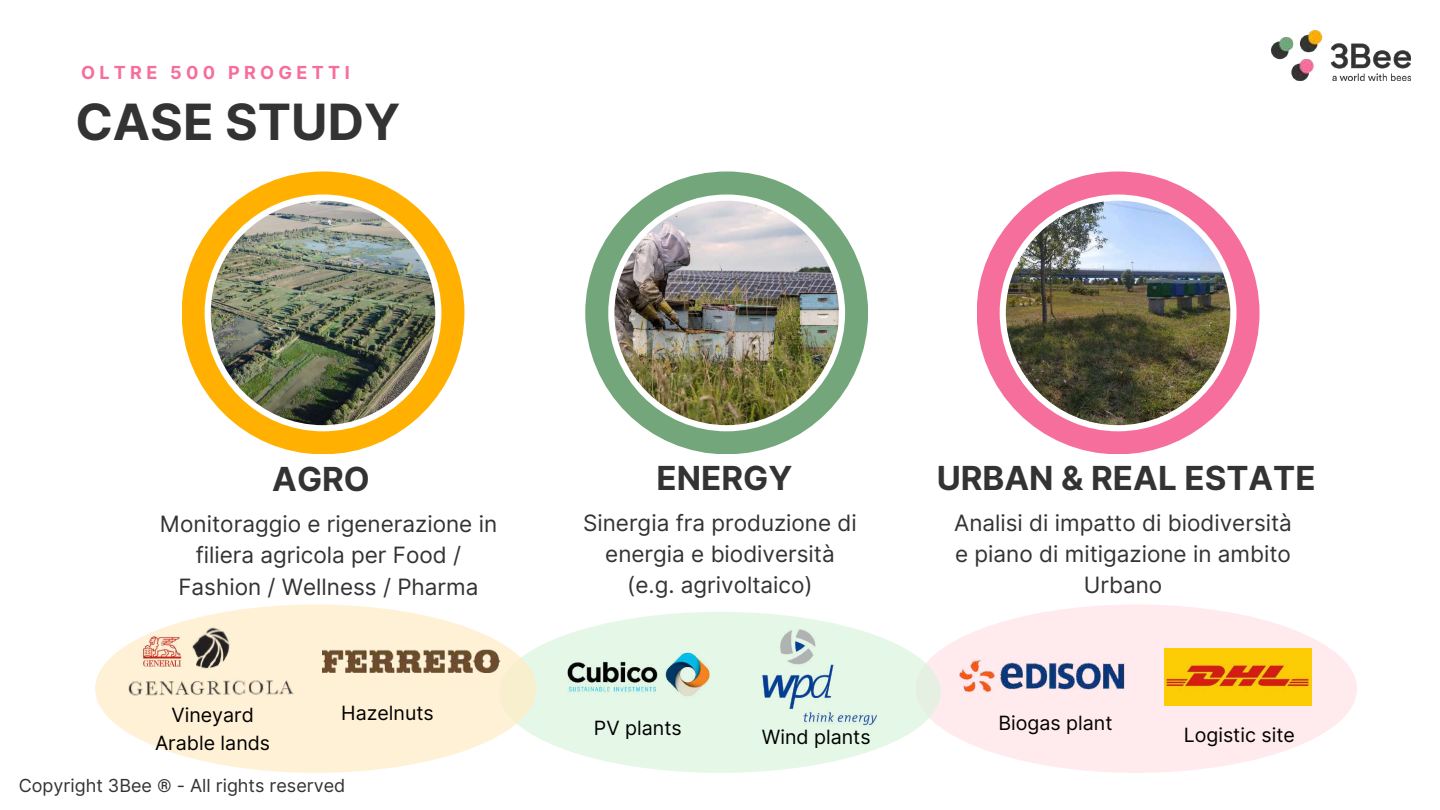
<style>
.page{position:relative;width:1440px;height:810px;background:#fff}
.page>*{position:absolute;margin:0;border:0;box-sizing:border-box;transform-origin:0 0}
.t1{font:700 50px "Inter";color:#333}
.t2{font:700 33.1px "Inter";color:#333}
.t3{font:22.5px/30.9px "Inter";color:#333;text-align:center}
.t4{font:19.6px/27.3px "Inter";color:#000;text-align:center}
.t5{font:18px "Inter";color:#333}
.t6{font:700 18px "Inter";letter-spacing:.24em;color:#f66e9c}
</style>
<div class="page">
<div style="left:916px;top:604px;width:441px;height:169px;background:#ffeaee;border-radius:50%"></div>
<div style="left:500px;top:612px;width:441px;height:161px;background:#e5f7e7;border-radius:50%"></div>
<div style="left:95px;top:604px;width:441px;height:169px;background:#fff1d5;border-radius:50%"></div>
<img style="left:322px;top:650px;width:179px;height:22px">
<img style="left:553px;top:637px;width:157px;height:60px">
<img style="left:762px;top:628px;width:115px;height:97px">
<img style="left:959px;top:660px;width:166px;height:33px">
<img style="left:128px;top:618px;width:166px;height:78px">
<img style="left:127px;top:628px;width:70px;height:47px">
<img style="left:1165px;top:648px;width:146px;height:57px">
<img style="left:182px;top:171px;width:282px;height:283px">
<img style="left:977px;top:171px;width:283px;height:283px">
<img style="left:585px;top:171px;width:283px;height:283px">
<img style="left:1272px;top:30px;width:138px;height:51px">
<p class="t6" style="left:81px;top:62px;width:270px">OLTRE 500 PROGETTI</p>
<h1 class="t1" style="left:75px;top:92px;width:326px">CASE STUDY</h1>
<h2 class="t2" style="left:272px;top:459px;width:99px">AGRO</h2>
<h2 class="t2" style="left:657px;top:458px;width:137px">ENERGY</h2>
<h2 class="t2" style="left:937px;top:458px;width:381px">URBAN &amp; REAL ESTATE</h2>
<p class="t3" style="left:160px;top:508px;width:339px;line-height:31.5px">Monitoraggio e rigenerazione in filiera agricola per Food /<br>Fashion / Wellness / Pharma</p>
<p class="t3" style="left:583px;top:507px;width:275px">Sinergia fra produzione di energia e biodiversità (e.g. agrivoltaico)</p>
<p class="t3" style="left:954px;top:507px;width:339px">Analisi di impatto di biodiversità e piano di mitigazione in ambito<br>Urbano</p>
<p class="t4" style="left:155px;top:702px;width:117px">Vineyard<br>Arable lands</p>
<p class="t4" style="left:341px;top:699px;width:94px">Hazelnuts</p>
<p class="t5" style="left:19px;top:775px;width:328px">Copyright 3Bee ® - All rights reserved</p>
<p class="t4" style="left:998px;top:709px;width:116px">Biogas plant</p>
<p class="t4" style="left:594px;top:715px;width:89px">PV plants</p>
<p class="t4" style="left:762px;top:723px;width:110px">Wind plants</p>
<p class="t4" style="left:1184px;top:721px;width:113px">Logistic site</p>
</div>
